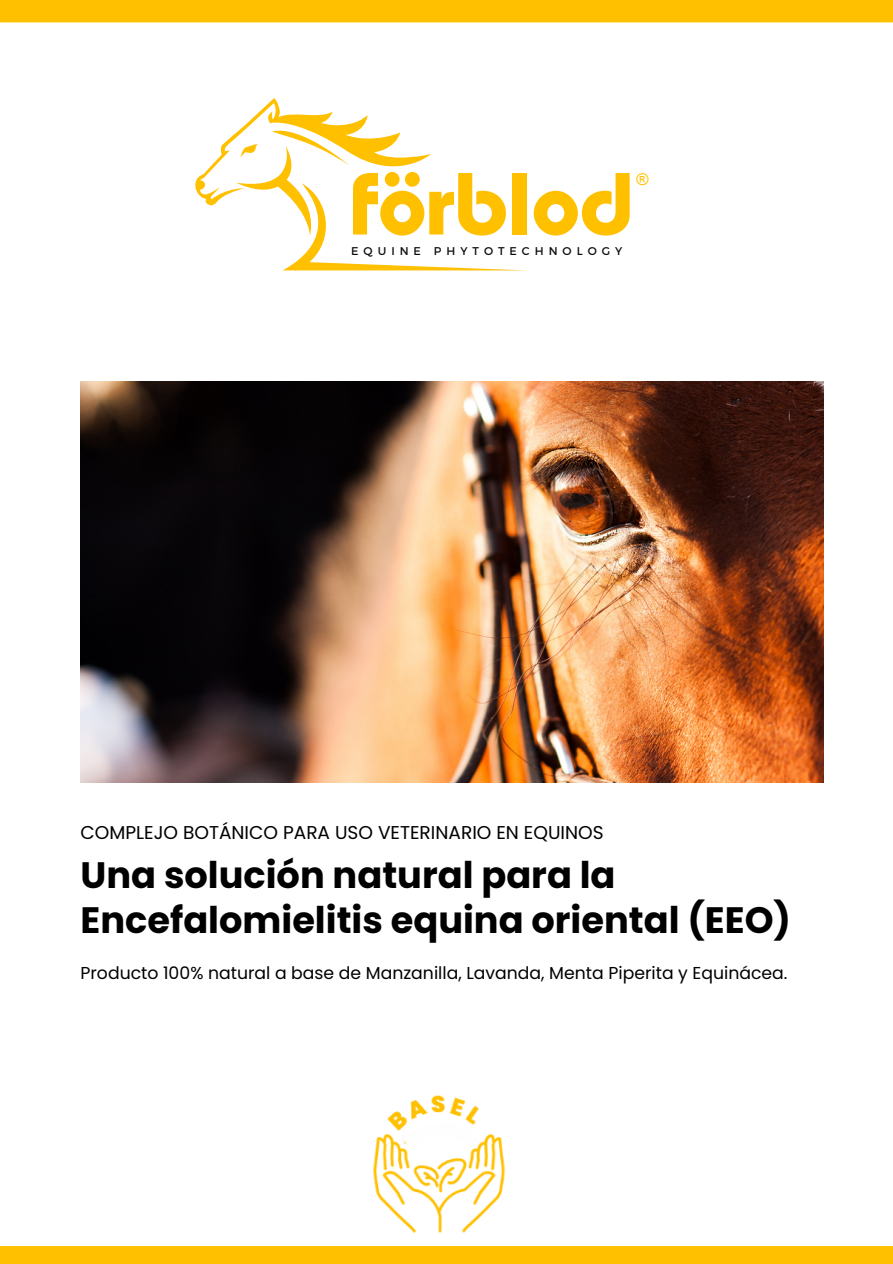
<style>
.page{position:relative;width:893px;height:1264px;background:#fff}
.page>*{position:absolute;margin:0;border:0;box-sizing:border-box;transform-origin:0 0}
.t1{font:700 87.9px "Bauhaus Pro";letter-spacing:-.01em;color:#ffc000}
.t2{font:700 36.75px/45px "Poppins";color:#000}
.t3{font:18.6px "Poppins";color:#000}
.t4{font:17.25px "Poppins";color:#000}
.t5{font:16.5px "Arial Unicode MS";color:#ffc000}
.t6{font:11.25px "Montserrat";letter-spacing:.445em;color:#100f0d}
</style>
<div class="page">
<img style="left:81px;top:381px;width:742px;height:401px">
<img style="left:373px;top:1095px;width:133px;height:139px">
<div style="left:0;top:1246px;width:892px;height:17px;background:#ffc000"></div>
<div style="left:0;top:0;width:892px;height:22px;background:#ffc000"></div>
<svg style="left:195px;top:98px;width:320px;height:172px"></svg>
<p class="t1" style="left:349px;top:173px;width:285px">förblod</p>
<p class="t5" style="left:636px;top:168px;width:14px">®</p>
<p class="t6" style="left:351px;top:244px;width:273px">EQUINE PHYTOTECHNOLOGY</p>
<p class="t3" style="left:81px;top:819px;width:524px">COMPLEJO BOTÁNICO PARA USO VETERINARIO EN EQUINOS</p>
<p class="t2" style="left:81px;top:853px;width:712px">Una solución natural para la<br>Encefalomielitis equina oriental (EEO)</p>
<p class="t4" style="left:81px;top:961px;width:708px">Producto 100% natural a base de Manzanilla, Lavanda, Menta Piperita y Equinácea.</p>
</div>
